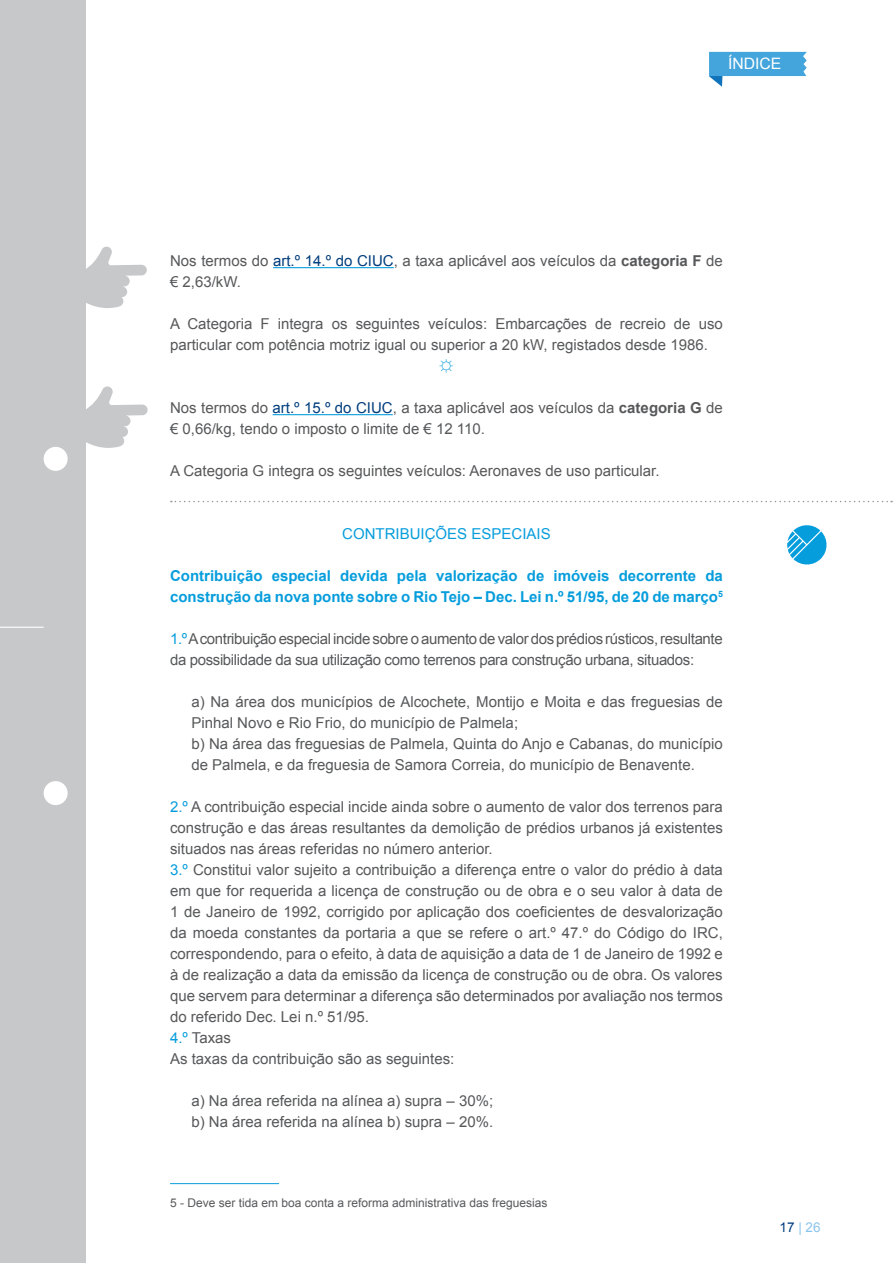
<style>
.page{position:relative;width:893px;height:1263px;background:#fff}
.page>*{position:absolute;margin:0;border:0;box-sizing:border-box;transform-origin:0 0}
.t1{font:15.75px "Arial";color:#fff}
.t2{font:15px/21px "Arial";color:#57585a}
.t3{font:15px/21px "Arial";letter-spacing:-.025em;color:#57585a}
.t4{font:700 15px/21px "Arial";color:#069ddc}
.t5{font:15px "Arial";color:#069ddc}
.t6{font:13.5px "Arial";color:#8bc5eb}
.t7{font:12px "Arial";color:#57585a}
.s1{color:#013d7d}
.s2{font-weight:700}
.s3{color:#069ddc}
</style>
<div class="page">
<svg style="left:709px;top:52px;width:98px;height:35px"></svg>
<div style="left:0;top:0;width:85px;height:1263px;background:#c7c8ca"></div>
<div style="left:44px;top:447px;width:24px;height:24px;background:#fff;border-radius:50%"></div>
<div style="left:44px;top:781px;width:24px;height:24px;background:#fff;border-radius:50%"></div>
<hr style="left:0;top:627px;width:44px;height:1px;background:#fff">
<hr style="left:273px;top:267px;width:121px;height:1px;background:#069ddc">
<hr style="left:273px;top:414px;width:120px;height:1px;background:#069ddc">
<svg style="left:787px;top:525px;width:40px;height:40px"></svg>
<svg style="left:171px;top:501px;width:721px;height:1px"></svg>
<hr style="left:170px;top:1183px;width:109px;height:1px;background:#069ddc">
<svg style="left:85px;top:247px;width:62px;height:61px"></svg>
<svg style="left:85px;top:386px;width:63px;height:62px"></svg>
<p class="t1" style="left:728px;top:53px;width:55px">ÍNDICE</p>
<p class="t2" style="left:170px;top:250px;width:554px">Nos termos do <span class="s1">art.º 14.º do CIUC</span>, a taxa aplicável aos veículos da <span class="s2">categoria F</span> de € 2,63/kW.</p>
<p class="t2" style="left:170px;top:313px;width:554px">A Categoria F integra os seguintes veículos: Embarcações de recreio de uso particular com potência motriz igual ou superior a 20 kW, registados desde 1986.</p>
<p class="t5" style="left:440px;top:356px;width:15px">☼</p>
<p class="t2" style="left:170px;top:397px;width:554px">Nos termos do <span class="s1">art.º 15.º do CIUC</span>, a taxa aplicável aos veículos da <span class="s2">categoria G</span> de € 0,66/kg, tendo o imposto o limite de € 12 110.</p>
<p class="t2" style="left:170px;top:460px;width:491px">A Categoria G integra os seguintes veículos: Aeronaves de uso particular.</p>
<p class="t5" style="left:342px;top:524px;width:210px">CONTRIBUIÇÕES ESPECIAIS</p>
<p class="t4" style="left:170px;top:566px;width:554px">Contribuição especial devida pela valorização de imóveis decorrente da construção da nova ponte sobre o Rio Tejo – Dec. Lei n.º 51/95, de 20 de março<sup>5</sup></p>
<p class="t3" style="left:170px;top:628px;width:554px"><span class="s3">1.º</span> A contribuição especial incide sobre o aumento de valor dos prédios rústicos, resultante da possibilidade da sua utilização como terrenos para construção urbana, situados:</p>
<p class="t2" style="left:191px;top:691px;width:533px">a) Na área dos municípios de Alcochete, Montijo e Moita e das freguesias de Pinhal Novo e Rio Frio, do município de Palmela;<br>b) Na área das freguesias de Palmela, Quinta do Anjo e Cabanas, do município de Palmela, e da freguesia de Samora Correia, do município de Benavente.</p>
<p class="t2" style="left:170px;top:796px;width:554px"><span class="s3">2.º</span> A contribuição especial incide ainda sobre o aumento de valor dos terrenos para construção e das áreas resultantes da demolição de prédios urbanos já existentes situados nas áreas referidas no número anterior.<br><span class="s3">3.º</span> Constitui valor sujeito a contribuição a diferença entre o valor do prédio à data em que for requerida a licença de construção ou de obra e o seu valor à data de 1 de Janeiro de 1992, corrigido por aplicação dos coeficientes de desvalorização da moeda constantes da portaria a que se refere o art.º 47.º do Código do IRC, correspondendo, para o efeito, à data de aquisição a data de 1 de Janeiro de 1992 e à de realização a data da emissão da licença de construção ou de obra. Os valores que servem para determinar a diferença são determinados por avaliação nos termos do referido Dec. Lei n.º 51/95.<br><span class="s3">4.º</span> Taxas<br>As taxas da contribuição são as seguintes:</p>
<p class="t2" style="left:191px;top:1090px;width:303px">a) Na área referida na alínea a) supra – 30%; b) Na área referida na alínea b) supra – 20%.</p>
<p class="t7" style="left:170px;top:1195px;width:379px">5 - Deve ser tida em boa conta a reforma administrativa das freguesias</p>
<p class="t6" style="left:780px;top:1219px;width:43px"><span class="s1">17</span> | 26</p>
</div>
